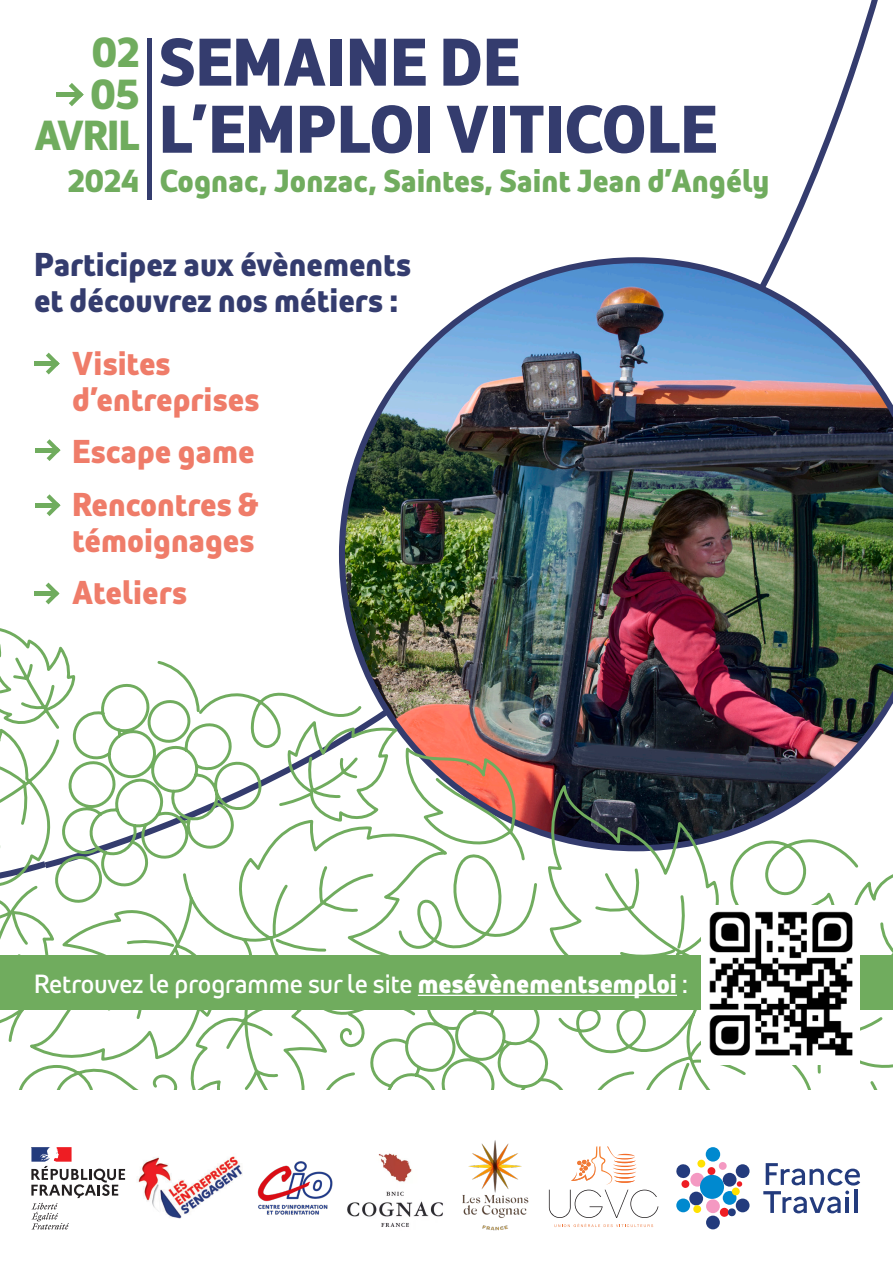
<style>
.page{position:relative;width:893px;height:1263px;background:#fff}
.page>*{position:absolute;margin:0;border:0;box-sizing:border-box;transform-origin:0 0}
.t1{font:700 67.05px "Pole Emploi Pro";color:#343c6e}
.t2{font:700 42px/42px "Pole Emploi Pro";letter-spacing:-.025em;color:#70ac5e}
.t3{font:700 33px/36px "Pole Emploi Pro";color:#ef7c69}
.t4{font:700 33px "Pole Emploi Pro";color:#343c6e}
.t5{font:700 31.8px "Pole Emploi Pro";color:#70ac5e}
.t6{font:26.25px "Pole Emploi Pro";color:#fff}
.s1{font-weight:700}
</style>
<div class="page">
<img style="left:339px;top:257px;width:554px;height:289px">
<svg style="left:753px;top:0;width:140px;height:297px"></svg>
<img style="left:0;top:546px;width:893px;height:544px">
<div style="left:56px;top:92px;width:21px;height:5px;background:#70ac5e"></div>
<svg style="left:69px;top:83px;width:15px;height:23px"></svg>
<hr style="left:148px;top:38px;width:4px;height:161px;background:#343c6e">
<div style="left:0;top:956px;width:893px;height:54px;background:#70ac5e"></div>
<hr style="left:418px;top:995px;width:259px;height:1px;background:#fff">
<img style="left:701px;top:906px;width:159px;height:158px">
<div style="left:736px;top:1198px;width:13px;height:14px;background:#233b7d;border-radius:50%"></div>
<div style="left:690px;top:1173px;width:14px;height:13px;background:#f499c2;border-radius:50%"></div>
<div style="left:723px;top:1191px;width:13px;height:14px;background:#0089cf;border-radius:50%"></div>
<div style="left:706px;top:1199px;width:14px;height:14px;background:#f499c2;border-radius:50%"></div>
<div style="left:706px;top:1215px;width:14px;height:14px;background:#233b7d;border-radius:50%"></div>
<div style="left:736px;top:1164px;width:13px;height:14px;background:#233b7d;border-radius:50%"></div>
<div style="left:723px;top:1173px;width:13px;height:13px;background:#233b7d;border-radius:50%"></div>
<div style="left:689px;top:1191px;width:14px;height:14px;background:#233b7d;border-radius:50%"></div>
<svg style="left:676px;top:1164px;width:15px;height:15px"></svg>
<div style="left:681px;top:1180px;width:9px;height:8px;background:#ee1d23;border-radius:50%"></div>
<svg style="left:719px;top:1207px;width:10px;height:10px"></svg>
<svg style="left:737px;top:1181px;width:5px;height:6px"></svg>
<div style="left:707px;top:1167px;width:9px;height:8px;background:#ee1d23;border-radius:50%"></div>
<div style="left:718px;top:1162px;width:9px;height:8px;background:#f499c2;border-radius:50%"></div>
<div style="left:693px;top:1205px;width:8px;height:8px;background:#ffe101;border-radius:50%"></div>
<div style="left:732px;top:1187px;width:8px;height:8px;background:#ffe101;border-radius:50%"></div>
<svg style="left:727px;top:1208px;width:9px;height:9px"></svg>
<svg style="left:697px;top:1159px;width:8px;height:9px"></svg>
<div style="left:706px;top:1147px;width:14px;height:14px;background:#0089cf;border-radius:50%"></div>
<div style="left:676px;top:1198px;width:14px;height:14px;background:#0089cf;border-radius:50%"></div>
<div style="left:700px;top:1175px;width:24px;height:24px;background:#0089cf;border-radius:50%"></div>
<svg style="left:763px;top:1163px;width:97px;height:50px"></svg>
<hr style="left:34px;top:362px;width:20px;height:4px;background:#70ac5e">
<svg style="left:46px;top:353px;width:14px;height:21px"></svg>
<hr style="left:35px;top:448px;width:20px;height:4px;background:#70ac5e">
<svg style="left:47px;top:439px;width:13px;height:22px"></svg>
<hr style="left:35px;top:503px;width:20px;height:4px;background:#70ac5e">
<svg style="left:47px;top:494px;width:13px;height:22px"></svg>
<div style="left:34px;top:591px;width:20px;height:5px;background:#70ac5e"></div>
<svg style="left:46px;top:583px;width:13px;height:21px"></svg>
<svg style="left:31px;top:1147px;width:94px;height:82px"></svg>
<img style="left:257px;top:1161px;width:76px;height:54px">
<svg style="left:571px;top:1146px;width:66px;height:38px"></svg>
<svg style="left:554px;top:1224px;width:99px;height:3px"></svg>
<svg style="left:549px;top:1190px;width:109px;height:28px"></svg>
<img style="left:138px;top:1156px;width:105px;height:63px">
<img style="left:462px;top:1140px;width:67px;height:91px">
<img style="left:347px;top:1153px;width:96px;height:74px">
<p class="t2" style="left:91px;top:27px;width:50px">02<br>05</p>
<p class="t2" style="left:34px;top:111px;width:107px">AVRIL</p>
<p class="t5" style="left:68px;top:156px;width:73px">2024</p>
<p class="t1" style="left:159px;top:10px;width:362px">SEMAINE DE</p>
<p class="t1" style="left:159px;top:77px;width:560px">L’EMPLOI VITICOLE</p>
<p class="t5" style="left:160px;top:156px;width:611px">Cognac, Jonzac, Saintes, Saint Jean d’Angély</p>
<p class="t4" style="left:34px;top:238px;width:379px">Participez aux évènements</p>
<p class="t4" style="left:34px;top:274px;width:366px">et découvrez nos métiers :</p>
<p class="t3" style="left:72px;top:342px;width:100px">Visites</p>
<p class="t3" style="left:72px;top:378px;width:189px">d’entreprises</p>
<p class="t3" style="left:72px;top:430px;width:184px">Escape game</p>
<p class="t3" style="left:72px;top:483px;width:188px">Rencontres &amp; témoignages</p>
<p class="t3" style="left:72px;top:571px;width:116px">Ateliers</p>
<p class="t6" style="left:34px;top:963px;width:655px">Retrouvez le programme sur le site <span class="s1">mesévènementsemploi</span> :</p>
</div>
